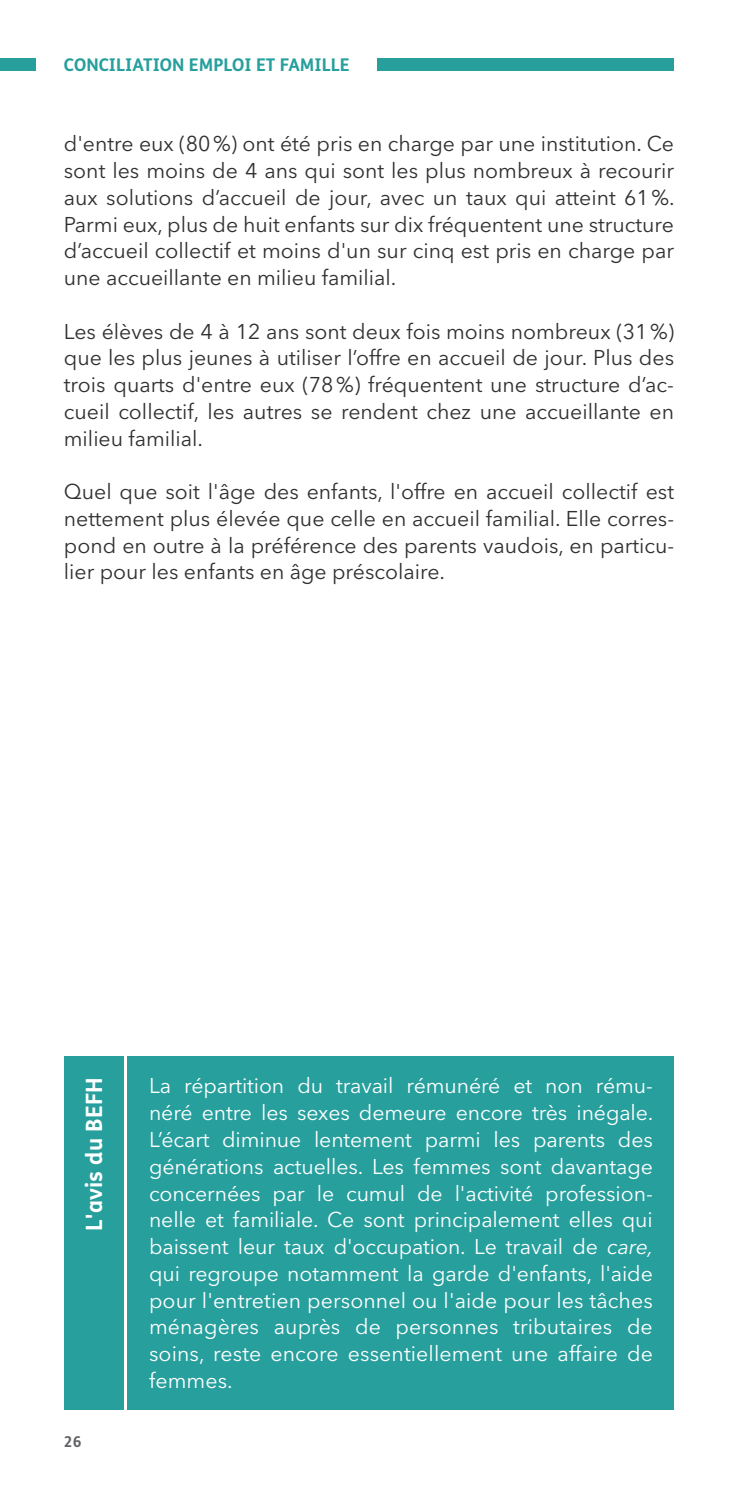
<style>
.page{position:relative;width:738px;height:1489px;background:#fff}
.page>*{position:absolute;margin:0;border:0;box-sizing:border-box;transform-origin:0 0}
.t1{font:700 22.5px "FS Me";letter-spacing:.01em;color:#fff}
.t2{font:21.25px/26.8px "Avenir Next LT Pro";color:#312f30;text-align:justify}
.t3{font:21.25px/26.8px "Avenir Next LT Pro";letter-spacing:.005em;color:#fff;text-align:justify}
.t4{font:700 17.5px "FS Me";color:#269f9d}
.t5{font:700 15px "FS Me";color:#636366}
.s1{font-style:italic}
</style>
<div class="page">
<div style="left:128px;top:1056px;width:545px;height:352px;background:#269f9d"></div>
<div style="left:64px;top:1056px;width:59px;height:352px;background:#269f9d"></div>
<div style="left:377px;top:58px;width:296px;height:13px;background:#269f9d"></div>
<div style="left:0;top:58px;width:35px;height:13px;background:#269f9d"></div>
<p class="t4" style="left:64px;top:51px;width:287px">CONCILIATION EMPLOI ET FAMILLE</p>
<p class="t2" style="left:64px;top:130px;width:612px">d'entre eux (80%) ont été pris en charge par une institution. Ce sont les moins de 4 ans qui sont les plus nombreux à recourir aux solutions d’accueil de jour, avec un taux qui atteint 61%.<br>Parmi eux, plus de huit enfants sur dix fréquentent une structure d’accueil collectif et moins d'un sur cinq est pris en charge par une accueillante en milieu familial.</p>
<p class="t2" style="left:64px;top:318px;width:611px">Les élèves de 4 à 12 ans sont deux fois moins nombreux (31%) que les plus jeunes à utiliser l’offre en accueil de jour. Plus des trois quarts d'entre eux (78%) fréquentent une structure d’ac&shy;cueil collectif, les autres se rendent chez une accueillante en milieu familial.</p>
<p class="t2" style="left:64px;top:478px;width:611px">Quel que soit l'âge des enfants, l'offre en accueil collectif est nettement plus élevée que celle en accueil familial. Elle corres&shy;pond en outre à la préférence des parents vaudois, en particu&shy;lier pour les enfants en âge préscolaire.</p>
<p class="t1" style="left:77px;top:1230px;width:155px;rotate:-90deg">L'AVIS DU BEFH</p>
<p class="t5" style="left:64px;top:1429px;width:19px">26</p>
<p class="t3" style="left:149px;top:1072px;width:505px">La répartition du travail rémunéré et non rému&shy;néré entre les sexes demeure encore très inégale.<br>L’écart diminue lentement parmi les parents des générations actuelles. Les femmes sont davantage concernées par le cumul de l'activité profession&shy;nelle et familiale. Ce sont principalement elles qui baissent leur taux d'occupation. Le travail de <span class="s1">care, </span>qui regroupe notamment la garde d'enfants, l'aide pour l'entretien personnel ou l'aide pour les tâches ménagères auprès de personnes tributaires de soins, reste encore essentiellement une affaire de femmes.</p>
</div>
